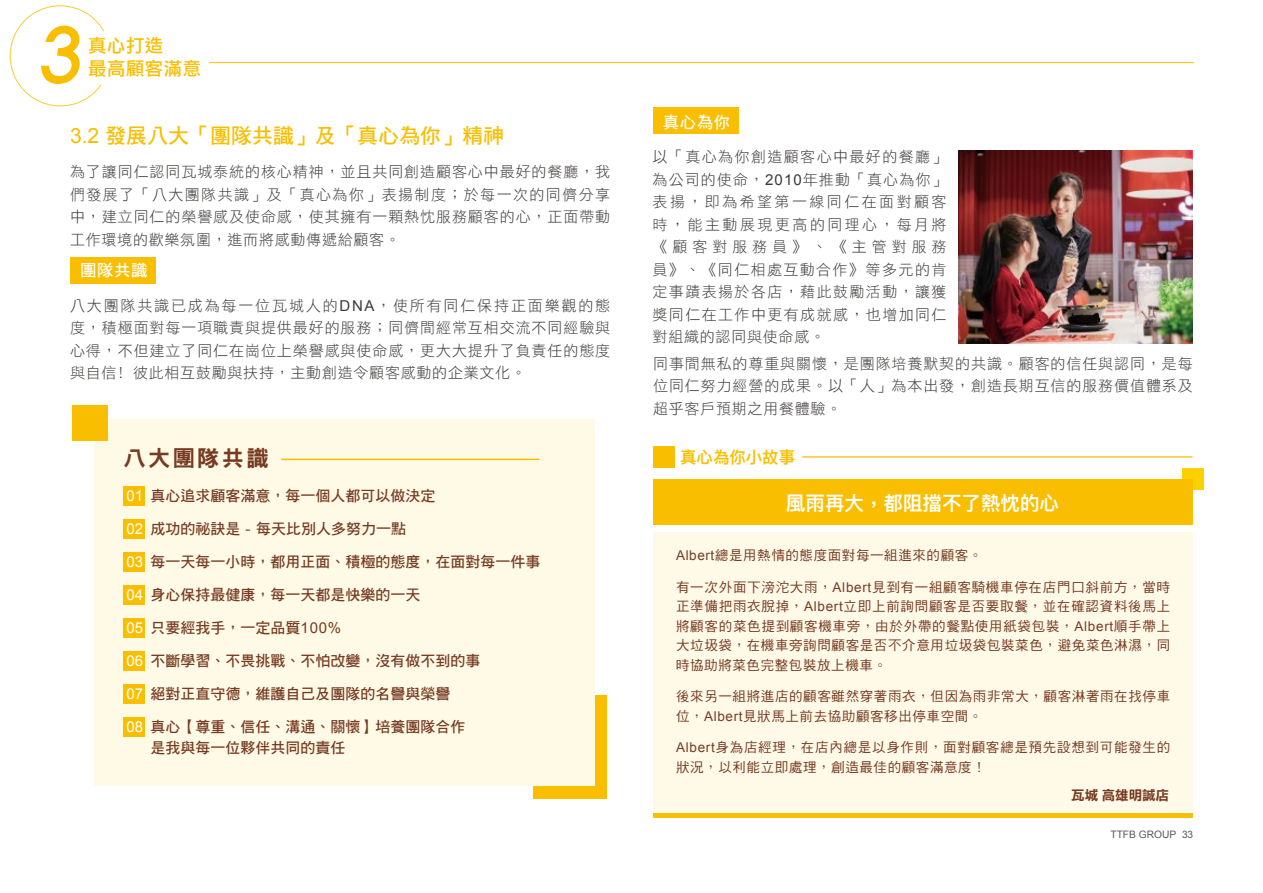
<style>
.page{position:relative;width:1263px;height:893px;background:#fff}
.page>*{position:absolute;margin:0;border:0;box-sizing:border-box;transform-origin:0 0}
.t1{font:73.8px "Century Gothic";color:#fabe00}
.t2{font:22.35px "DF Hei Std W9";letter-spacing:.1em;color:#763b22}
.t3{font:21px "DF Hei Std W7";color:#fabe00}
.t4{font:600 19.5px "Ping Fang HK";color:#fff}
.t5{font:18.45px/23.2px "DF Li Hei Std W5";letter-spacing:.025em;color:#fabe00}
.t6{font:16.5px "DF Hei Std W7";letter-spacing:.03em;color:#fff}
.t7{font:600 16.5px "Ping Fang HK";letter-spacing:-.005em;color:#fabe00}
.t8{font:15px/22.5px "DF Hei Std W3";letter-spacing:.06em;color:#3e3a39;text-align:justify}
.t9{font:15px/21px "DF Hei Std W7";color:#763b22}
.t10{font:15px "Arial";color:#fff}
.t11{font:13.5px/19.5px "DF Hei Std W5";letter-spacing:.045em;color:#763b22}
.t12{font:13.5px "DF Li Hei Std W7";letter-spacing:-.005em;color:#763b22}
.t13{font:10.2px "Arial";color:#595757}
.s1{font-family:"Arial"}
</style>
<div class="page">
<hr style="left:209px;top:62px;width:985px;height:1px;background:#fabe00">
<svg style="left:41px;top:25px;width:39px;height:59px"></svg>
<div style="left:1182px;top:468px;width:21px;height:21px;background:#fdd000"></div>
<div style="left:71px;top:258px;width:85px;height:26px;background:#fabe00"></div>
<div style="left:653px;top:107px;width:86px;height:27px;background:#fabe00"></div>
<div style="left:652px;top:813px;width:540px;height:5px;background:#fabe00"></div>
<div style="left:653px;top:479px;width:539px;height:46px;background:#fabe00"></div>
<div style="left:653px;top:532px;width:540px;height:279px;background:#fffae6"></div>
<div style="left:653px;top:447px;width:21px;height:21px;background:#fabe00"></div>
<img style="left:959px;top:150px;width:234px;height:194px">
<hr style="left:802px;top:456px;width:390px;height:2px;background:#fabe00">
<div style="left:533px;top:695px;width:74px;height:104px;background:#fabe00"></div>
<div style="left:95px;top:419px;width:500px;height:367px;background:#fffae6"></div>
<div style="left:72px;top:405px;width:35px;height:35px;background:#fabe00"></div>
<div style="left:124px;top:486px;width:21px;height:19px;background:#fabe00"></div>
<div style="left:124px;top:519px;width:21px;height:19px;background:#fabe00"></div>
<div style="left:124px;top:552px;width:21px;height:19px;background:#fabe00"></div>
<div style="left:124px;top:585px;width:21px;height:19px;background:#fabe00"></div>
<div style="left:124px;top:618px;width:21px;height:19px;background:#fabe00"></div>
<div style="left:124px;top:651px;width:21px;height:19px;background:#fabe00"></div>
<div style="left:124px;top:684px;width:21px;height:19px;background:#fabe00"></div>
<div style="left:124px;top:717px;width:21px;height:19px;background:#fabe00"></div>
<hr style="left:281px;top:459px;width:258px;height:1px;background:#fabe00">
<h1 class="t1" style="left:38px;top:10px;width:52px">3</h1>
<p class="t5" style="left:88px;top:34px;width:114px">真心打造<br>最高顧客滿意</p>
<h3 class="t3" style="left:70px;top:124px;width:436px"><span class="s1">3.2</span> 發展八大「團隊共識」及「真心為你」精神</h3>
<p class="t8" style="left:70px;top:160px;width:542px">為了讓同仁認同瓦城泰統的核心精神，並且共同創造顧客心中最好的餐廳，我們發展了「八大團隊共識」及「真心為你」表揚制度；於每一次的同儕分享中，建立同仁的榮譽感及使命感，使其擁有一顆熱忱服務顧客的心，正面帶動工作環境的歡樂氛圍，進而將感動傳遞給顧客。</p>
<p class="t6" style="left:80px;top:262px;width:69px">團隊共識</p>
<p class="t8" style="left:70px;top:294px;width:542px">八大團隊共識已成為每一位瓦城人的<span class="s1">DNA</span>，使所有同仁保持正面樂觀的態度，積極面對每一項職責與提供最好的服務；同儕間經常互相交流不同經驗與心得，不但建立了同仁在崗位上榮譽感與使命感，更大大提升了負責任的態度與自信﹗彼此相互鼓勵與扶持，主動創造令顧客感動的企業文化。</p>
<h2 class="t2" style="left:124px;top:446px;width:147px">八大團隊共識</h2>
<p class="t10" style="left:126px;top:486px;width:18px">01</p>
<p class="t10" style="left:126px;top:519px;width:18px">02</p>
<p class="t10" style="left:126px;top:552px;width:18px">03</p>
<p class="t10" style="left:126px;top:585px;width:18px">04</p>
<p class="t10" style="left:126px;top:618px;width:18px">05</p>
<p class="t10" style="left:126px;top:651px;width:18px">06</p>
<p class="t10" style="left:126px;top:684px;width:18px">07</p>
<p class="t10" style="left:126px;top:717px;width:18px">08</p>
<p class="t9" style="left:151px;top:485px;width:286px">真心追求顧客滿意，每一個人都可以做決定</p>
<p class="t9" style="left:151px;top:518px;width:257px">成功的祕訣是 <span class="s1">-</span> 每天比別人多努力一點</p>
<p class="t9" style="left:151px;top:551px;width:391px">每一天每一小時，都用正面、積極的態度，在面對每一件事</p>
<p class="t9" style="left:151px;top:584px;width:271px">身心保持最健康，每一天都是快樂的一天</p>
<p class="t9" style="left:151px;top:617px;width:192px">只要經我手，一定品質<span class="s1">100%</span></p>
<p class="t9" style="left:151px;top:650px;width:331px">不斷學習、不畏挑戰、不怕改變，沒有做不到的事</p>
<p class="t9" style="left:151px;top:683px;width:301px">絕對正直守德，維護自己及團隊的名譽與榮譽</p>
<p class="t9" style="left:151px;top:716px;width:316px">真心【尊重、信任、溝通、關懷】培養團隊合作是我與每一位夥伴共同的責任</p>
<p class="t6" style="left:663px;top:113px;width:69px">真心為你</p>
<p class="t8" style="left:652px;top:145px;width:296px">以「真心為你創造顧客心中最好的餐廳」為公司的使命，<span class="s1">2010</span>年推動「真心為你」表揚，即為希望第一線同仁在面對顧客時，能主動展現更高的同理心，每月將《顧客對服務員》、《主管對服務員》、《同仁相處互動合作》等多元的肯定事蹟表揚於各店，藉此鼓勵活動，讓獲獎同仁在工作中更有成就感，也增加同仁對組織的認同與使命感。</p>
<p class="t8" style="left:653px;top:352px;width:541px">同事間無私的尊重與關懷，是團隊培養默契的共識。顧客的信任與認同，是每位同仁努力經營的成果。以「人」為本出發，創造長期互信的服務價值體系及超乎客戶預期之用餐體驗。</p>
<p class="t7" style="left:680px;top:447px;width:117px">真心為你小故事</p>
<h3 class="t4" style="left:786px;top:491px;width:274px">風雨再大，都阻擋不了熱忱的心</h3>
<p class="t11" style="left:676px;top:545px;width:308px"><span class="s1">Albert</span>總是用熱情的態度面對每一組進來的顧客。</p>
<p class="t11" style="left:676px;top:577px;width:496px;text-align:justify">有一次外面下滂沱大雨，<span class="s1">Albert</span>見到有一組顧客騎機車停在店門口斜前方，當時正準備把雨衣脫掉，<span class="s1">Albert</span>立即上前詢問顧客是否要取餐，並在確認資料後馬上將顧客的菜色提到顧客機車旁，由於外帶的餐點使用紙袋包裝，<span class="s1">Albert</span>順手帶上大垃圾袋，在機車旁詢問顧客是否不介意用垃圾袋包裝菜色，避免菜色淋濕，同時協助將菜色完整包裝放上機車。</p>
<p class="t11" style="left:676px;top:686px;width:496px">後來另一組將進店的顧客雖然穿著雨衣，但因為雨非常大，顧客淋著雨在找停車位，<span class="s1">Albert</span>見狀馬上前去協助顧客移出停車空間。</p>
<p class="t11" style="left:676px;top:737px;width:496px"><span class="s1">Albert</span>身為店經理，在店內總是以身作則，面對顧客總是預先設想到可能發生的狀況，以利能立即處理，創造最佳的顧客滿意度！</p>
<p class="t12" style="left:1071px;top:788px;width:99px">瓦城高雄明誠店</p>
<p class="t13" style="left:1110px;top:827px;width:84px">TTFB GROUP 33</p>
</div>
